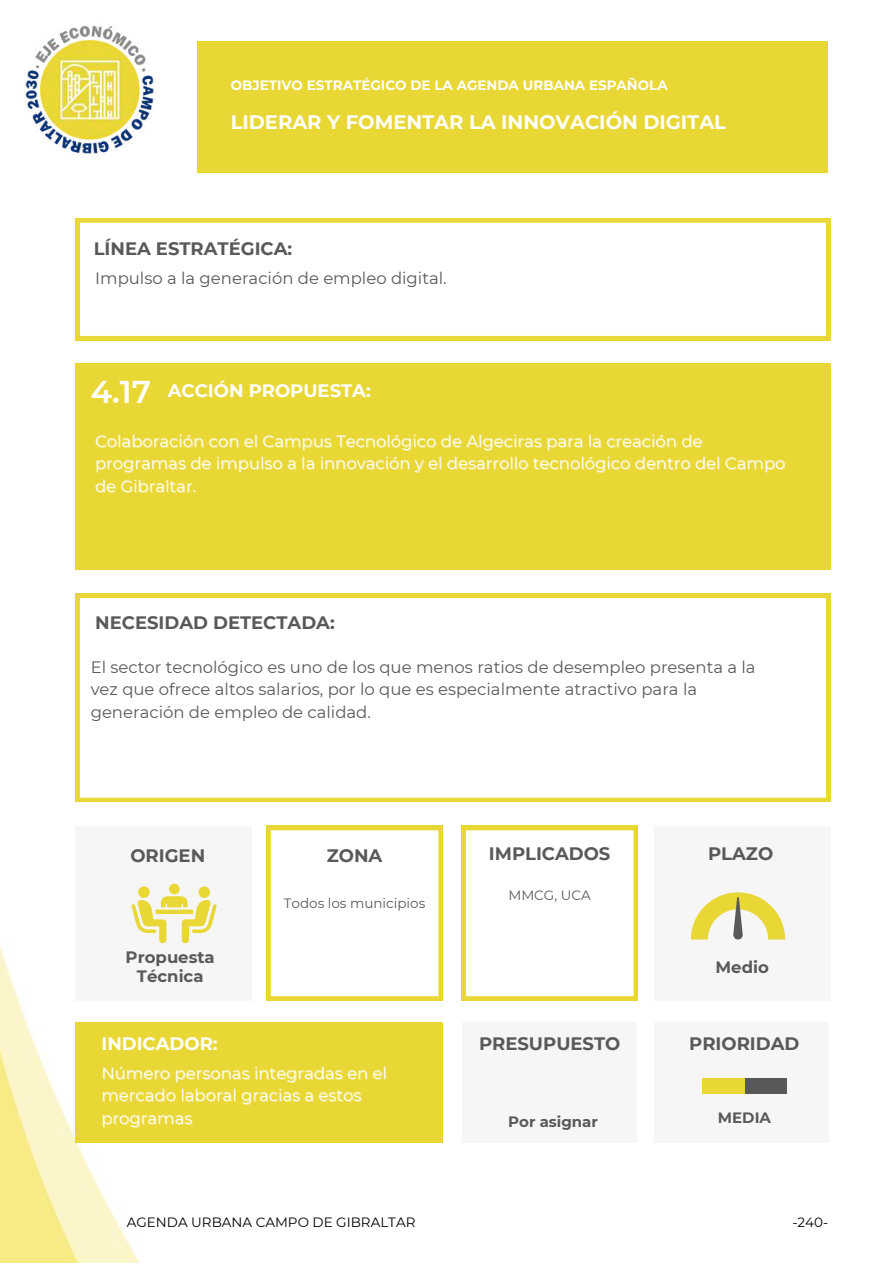
<style>
.page{position:relative;width:893px;height:1264px;background:#fff}
.page>*{position:absolute;margin:0;border:0;box-sizing:border-box;transform-origin:0 0}
.t1{font:600 31.5px "Montserrat";color:#fff}
.t2{font:700 19.5px "Montserrat";color:#fff}
.t3{font:700 18px "Montserrat";color:#595959}
.t4{font:700 18px "Montserrat";color:#fff}
.t5{font:16.5px/22.5px "Montserrat";color:#fff}
.t6{font:16.5px/22.5px "Montserrat";color:#595959}
.t7{font:700 16.5px/19px "Montserrat";color:#595959;text-align:center}
.t8{font:700 15px "Montserrat";color:#595959}
.t9{font:700 13.5px "Montserrat";color:#fff}
.t10{font:13.5px "Montserrat";color:#000}
.t11{font:13.5px "Montserrat";color:#595959}
</style>
<div class="page">
<div style="left:197px;top:41px;width:630px;height:132px;background:#e9d735"></div>
<img style="left:0;top:635px;width:831px;height:627px">
<div style="left:75px;top:363px;width:755px;height:207px;background:#e9d735"></div>
<svg style="left:75px;top:218px;width:755px;height:122px"></svg>
<svg style="left:75px;top:593px;width:755px;height:208px"></svg>
<div style="left:75px;top:825px;width:176px;height:175px;background:#f6f6f6"></div>
<div style="left:653px;top:825px;width:177px;height:175px;background:#f6f6f6"></div>
<svg style="left:691px;top:892px;width:94px;height:47px"></svg>
<div style="left:75px;top:1022px;width:368px;height:120px;background:#e9d735"></div>
<div style="left:462px;top:1022px;width:175px;height:120px;background:#f6f6f6"></div>
<div style="left:653px;top:1022px;width:175px;height:120px;background:#f6f6f6"></div>
<div style="left:702px;top:1078px;width:84px;height:15px;background:#595959"></div>
<div style="left:702px;top:1078px;width:42px;height:15px;background:#e9d735"></div>
<svg style="left:461px;top:825px;width:177px;height:175px"></svg>
<svg style="left:266px;top:825px;width:177px;height:175px"></svg>
<img style="left:24px;top:24px;width:131px;height:131px">
<svg style="left:131px;top:896px;width:86px;height:47px"></svg>
<div style="left:198px;top:886px;width:12px;height:12px;background:#e9d735;border-radius:50%"></div>
<div style="left:138px;top:886px;width:12px;height:12px;background:#e9d735;border-radius:50%"></div>
<div style="left:169px;top:883px;width:11px;height:11px;background:#e9d735;border-radius:50%"></div>
<p class="t9" style="left:231px;top:77px;width:438px">OBJETIVO ESTRATÉGICO DE LA AGENDA URBANA ESPAÑOLA</p>
<p class="t2" style="left:231px;top:110px;width:497px">LIDERAR Y FOMENTAR LA INNOVACIÓN DIGITAL</p>
<p class="t3" style="left:94px;top:237px;width:200px">LÍNEA ESTRATÉGICA:</p>
<p class="t6" style="left:95px;top:266px;width:353px">Impulso a la generación de empleo digital.</p>
<h1 class="t1" style="left:91px;top:372px;width:62px">4.17</h1>
<p class="t4" style="left:168px;top:380px;width:204px">ACCIÓN PROPUESTA:</p>
<p class="t5" style="left:95px;top:429px;width:692px">Colaboración con el Campus Tecnológico de Algeciras para la creación de programas de impulso a la innovación y el desarrollo tecnológico dentro del Campo de Gibraltar.</p>
<p class="t3" style="left:95px;top:611px;width:241px">NECESIDAD DETECTADA:</p>
<p class="t6" style="left:91px;top:655px;width:666px">El sector tecnológico es uno de los que menos ratios de desempleo presenta a la vez que ofrece altos salarios, por lo que es especialmente atractivo para la generación de empleo de calidad.</p>
<p class="t3" style="left:130px;top:844px;width:76px">ORIGEN</p>
<p class="t7" style="left:126px;top:947px;width:91px">Propuesta<br>Técnica</p>
<p class="t3" style="left:327px;top:844px;width:57px">ZONA</p>
<p class="t11" style="left:284px;top:894px;width:143px">Todos los municipios</p>
<p class="t4" style="left:101px;top:1032px;width:118px">INDICADOR:</p>
<p class="t5" style="left:101px;top:1061px;width:287px">Número personas integradas en el mercado laboral gracias a estos programas</p>
<p class="t3" style="left:489px;top:842px;width:123px">IMPLICADOS</p>
<p class="t3" style="left:708px;top:842px;width:67px">PLAZO</p>
<p class="t11" style="left:508px;top:887px;width:84px">MMCG, UCA</p>
<p class="t7" style="left:715px;top:957px;width:55px">Medio</p>
<p class="t3" style="left:479px;top:1032px;width:143px">PRESUPUESTO</p>
<p class="t3" style="left:689px;top:1032px;width:112px">PRIORIDAD</p>
<p class="t8" style="left:508px;top:1111px;width:91px">Por asignar</p>
<p class="t8" style="left:717px;top:1108px;width:55px">MEDIA</p>
<p class="t10" style="left:127px;top:1213px;width:290px">AGENDA URBANA CAMPO DE GIBRALTAR</p>
<p class="t10" style="left:792px;top:1213px;width:37px">-240-</p>
</div>
